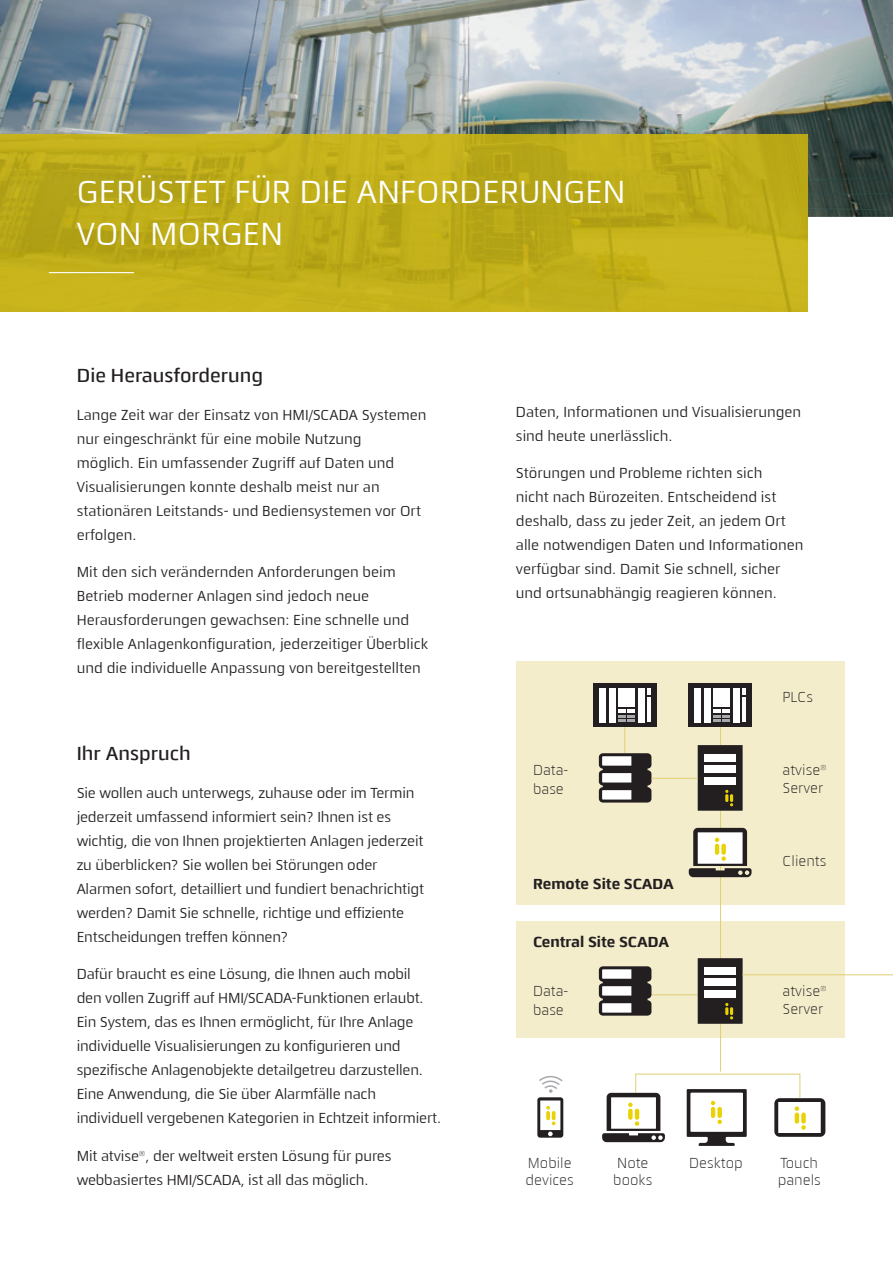
<style>
.page{position:relative;width:893px;height:1263px;background:#fff}
.page>*{position:absolute;margin:0;border:0;box-sizing:border-box;transform-origin:0 0}
.t1{font:33px/42px "Quitador Sans Pro";letter-spacing:.01em;color:#fff}
.t2{font:500 19.5px "Quitador Sans Pro";color:#231f20}
.t3{font:15px/24px "Quitador Sans Pro";letter-spacing:-.01em;color:#231f20}
.t4{font:300 15px/16.5px "Quitador Sans Pro";color:#231f20}
.t5{font:700 15px "Quitador Sans Pro";color:#231f20}
</style>
<div class="page">
<div style="left:516px;top:921px;width:328px;height:117px;background:#f3edcc"></div>
<hr style="left:651px;top:994px;width:47px;height:1px;background:#e0cf73">
<div style="left:516px;top:661px;width:328px;height:243px;background:#f3edcc"></div>
<hr style="left:720px;top:722px;width:1px;height:349px;background:#e0cf73">
<hr style="left:624px;top:722px;width:1px;height:34px;background:#e0cf73">
<img style="left:0;top:0;width:893px;height:217px">
<img style="left:0;top:135px;width:808px;height:176px">
<hr style="left:49px;top:272px;width:85px;height:1px;background:#fff">
<div style="left:593px;top:683px;width:64px;height:44px;background:#231f20"></div>
<div style="left:618px;top:688px;width:17px;height:19px;background:#fff"></div>
<div style="left:638px;top:688px;width:7px;height:34px;background:#fff"></div>
<svg style="left:647px;top:688px;width:4px;height:7px"></svg>
<hr style="left:647px;top:697px;width:4px;height:25px;background:#fff">
<svg style="left:615px;top:709px;width:20px;height:13px"></svg>
<div style="left:609px;top:688px;width:6px;height:34px;background:#fff"></div>
<div style="left:600px;top:688px;width:6px;height:34px;background:#fff"></div>
<div style="left:699px;top:747px;width:42px;height:62px;background:#231f20"></div>
<div style="left:698px;top:745px;width:45px;height:66px;border:3px solid #231f20"></div>
<div style="left:705px;top:754px;width:31px;height:7px;background:#fff"></div>
<div style="left:705px;top:765px;width:31px;height:8px;background:#fff"></div>
<div style="left:705px;top:777px;width:31px;height:7px;background:#fff"></div>
<svg style="left:725px;top:790px;width:9px;height:16px"></svg>
<div style="left:774px;top:1098px;width:51px;height:39px;background:#231f20;border-radius:5px"></div>
<div style="left:778px;top:1102px;width:43px;height:31px;background:#fff;border:2px solid #fff"></div>
<svg style="left:537px;top:1076px;width:27px;height:62px"></svg>
<div style="left:688px;top:683px;width:64px;height:44px;background:#231f20"></div>
<div style="left:713px;top:688px;width:17px;height:19px;background:#fff"></div>
<div style="left:733px;top:688px;width:7px;height:34px;background:#fff"></div>
<svg style="left:742px;top:688px;width:4px;height:7px"></svg>
<hr style="left:742px;top:697px;width:4px;height:25px;background:#fff">
<svg style="left:710px;top:709px;width:20px;height:13px"></svg>
<div style="left:704px;top:688px;width:6px;height:34px;background:#fff"></div>
<div style="left:695px;top:688px;width:6px;height:34px;background:#fff"></div>
<svg style="left:599px;top:753px;width:52px;height:49px;background:#6f6c6c"></svg>
<div style="left:699px;top:960px;width:42px;height:62px;background:#231f20"></div>
<div style="left:698px;top:958px;width:45px;height:66px;border:3px solid #231f20"></div>
<div style="left:705px;top:967px;width:31px;height:7px;background:#fff"></div>
<div style="left:705px;top:979px;width:31px;height:7px;background:#fff"></div>
<div style="left:705px;top:990px;width:31px;height:7px;background:#fff"></div>
<svg style="left:725px;top:1003px;width:9px;height:16px"></svg>
<svg style="left:599px;top:966px;width:52px;height:50px;background:#6f6d6c"></svg>
<hr style="left:651px;top:778px;width:47px;height:1px;background:#e0cf73">
<svg style="left:689px;top:828px;width:62px;height:49px"></svg>
<div style="left:721px;top:844px;width:5px;height:11px;background:#ead202;border-radius:2px"></div>
<svg style="left:602px;top:1073px;width:204px;height:73px"></svg>
<hr style="left:742px;top:974px;width:151px;height:1px;background:#e0cf73">
<h1 class="t1" style="left:77px;top:171px;width:550px">GERÜSTET FÜR DIE ANFORDERUNGEN<br>VON MORGEN</h1>
<h2 class="t2" style="left:77px;top:364px;width:188px">Die Herausforderung</h2>
<p class="t3" style="left:77px;top:402px;width:351px">Lange Zeit war der Einsatz von HMI/SCADA Systemen nur eingeschränkt für eine mobile Nutzung<br>möglich. Ein umfassender Zugriff auf Daten und Visualisierungen konnte deshalb meist nur an stationären Leitstands- und Bediensystemen vor Ort erfolgen.</p>
<p class="t3" style="left:77px;top:560px;width:353px">Mit den sich verändernden Anforderungen beim Betrieb moderner Anlagen sind jedoch neue Herausforderungen gewachsen: Eine schnelle und flexible Anlagenkonfiguration, jederzeitiger Überblick und die individuelle Anpassung von bereitgestellten</p>
<h2 class="t2" style="left:77px;top:742px;width:116px">Ihr Anspruch</h2>
<p class="t3" style="left:77px;top:780px;width:349px">Sie wollen auch unterwegs, zuhause oder im Termin jederzeit umfassend informiert sein? Ihnen ist es wichtig, die von Ihnen projektierten Anlagen jederzeit zu überblicken? Sie wollen bei Störungen oder Alarmen sofort, detailliert und fundiert benachrichtigt werden? Damit Sie schnelle, richtige und effiziente Entscheidungen treffen können?</p>
<p class="t3" style="left:77px;top:962px;width:366px">Dafür braucht es eine Lösung, die Ihnen auch mobil<br>den vollen Zugriff auf HMI/SCADA-Funktionen erlaubt.<br>Ein System, das es Ihnen ermöglicht, für Ihre Anlage individuelle Visualisierungen zu konfigurieren und spezifische Anlagenobjekte detailgetreu darzustellen.<br>Eine Anwendung, die Sie über Alarmfälle nach individuell vergebenen Kategorien in Echtzeit informiert.</p>
<p class="t3" style="left:77px;top:1143px;width:316px">Mit atvise®, der weltweit ersten Lösung für pures webbasiertes HMI/SCADA, ist all das möglich.</p>
<p class="t3" style="left:516px;top:400px;width:287px">Daten, Informationen und Visualisierungen sind heute unerlässlich.</p>
<p class="t3" style="left:516px;top:461px;width:289px">Störungen und Probleme richten sich<br>nicht nach Bürozeiten. Entscheidend ist deshalb, dass zu jeder Zeit, an jedem Ort alle notwendigen Daten und Informationen verfügbar sind. Damit Sie schnell, sicher und ortsunabhängig reagieren können.</p>
<p class="t4" style="left:533px;top:760px;width:37px;line-height:19.5px">Data&shy;base</p>
<p class="t5" style="left:533px;top:875px;width:142px">Remote Site SCADA</p>
<p class="t5" style="left:533px;top:933px;width:138px">Central Site SCADA</p>
<p class="t4" style="left:533px;top:981px;width:37px;line-height:19.5px">Data&shy;base</p>
<p class="t4" style="left:783px;top:689px;width:32px">PLCs</p>
<p class="t4" style="left:783px;top:761px;width:46px;line-height:18px">atvise®<br>Server</p>
<p class="t4" style="left:783px;top:852px;width:45px">Clients</p>
<p class="t4" style="left:783px;top:982px;width:46px;line-height:18px">atvise®<br>Server</p>
<p class="t4" style="left:526px;top:1155px;width:50px">Mobile devices</p>
<p class="t4" style="left:613px;top:1155px;width:41px">Note books</p>
<p class="t4" style="left:689px;top:1155px;width:55px">Desktop</p>
<p class="t4" style="left:778px;top:1155px;width:45px">Touch panels</p>
</div>
